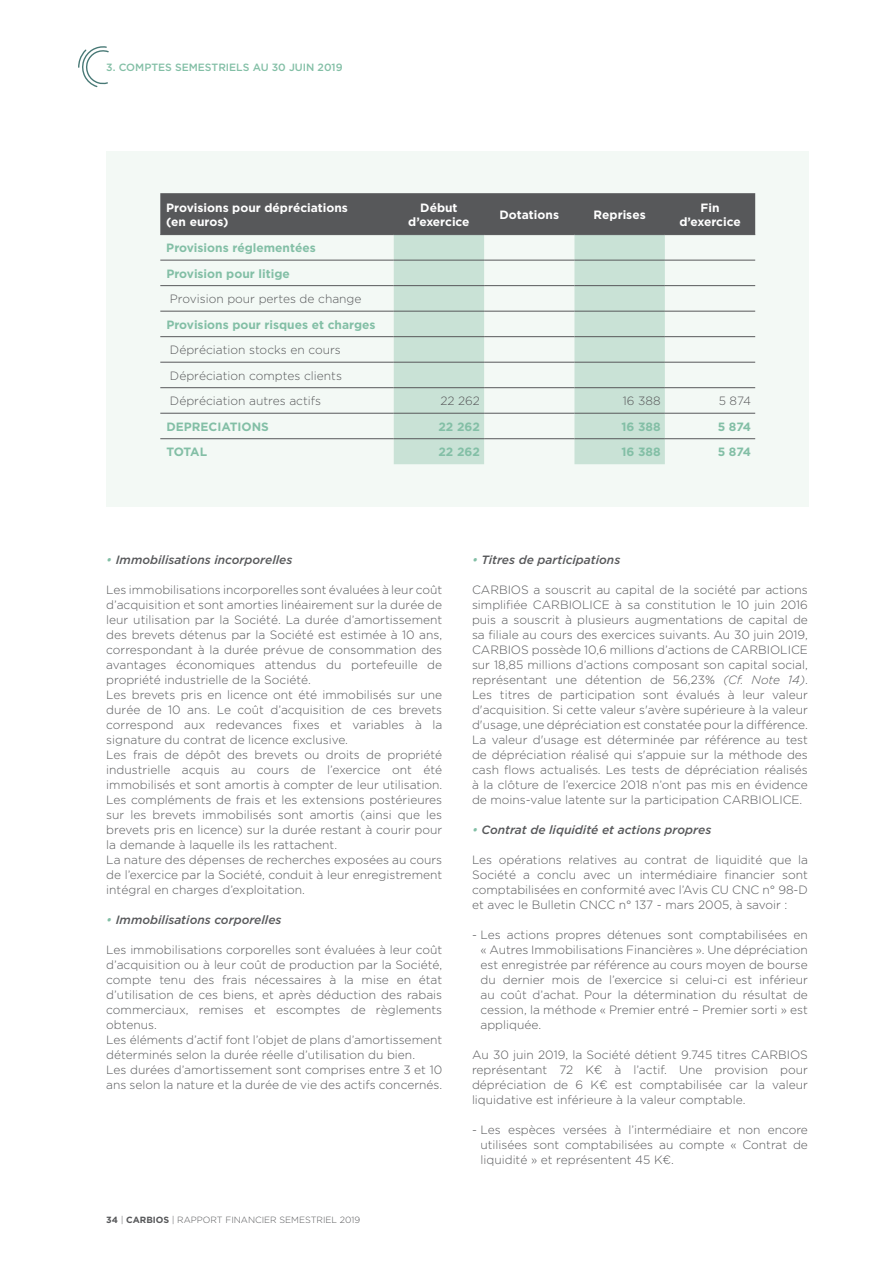
<style>
.page{position:relative;width:893px;height:1263px;background:#fff}
.page>*{position:absolute;margin:0;border:0;box-sizing:border-box;transform-origin:0 0}
.t1{font:300 12px/15px "Gotham";color:#57585a;text-align:justify}
.t2{font:700 12px/25.5px "Gotham";color:#83bfa6}
.t3{font:italic 500 12px "Gotham";color:#57585a}
.t4{font:700 12px/14.4px "Gotham";color:#fff;text-align:center}
.t5{font:500 10.5px "Gotham";color:#83bfa6}
.t6{font:300 9px "Gotham";color:#57585a}
.s1{color:#83bfa6}
.s2{font-weight:700}
.s3{font-style:italic}
</style>
<div class="page">
<div style="left:106px;top:151px;width:703px;height:355px;background:#f3f9f5"></div>
<div style="left:160px;top:193px;width:595px;height:41px;background:#57585a"></div>
<svg style="left:394px;top:235px;width:271px;height:229px;fill:#c9e2d6"></svg>
<hr style="left:160px;top:234px;width:234px;height:1px;background:#57585a">
<hr style="left:394px;top:234px;width:90px;height:1px;background:#57585a">
<hr style="left:484px;top:234px;width:90px;height:1px;background:#57585a">
<hr style="left:574px;top:234px;width:91px;height:1px;background:#57585a">
<hr style="left:665px;top:234px;width:90px;height:1px;background:#57585a">
<hr style="left:160px;top:260px;width:234px;height:1px;background:#57585a">
<hr style="left:394px;top:260px;width:90px;height:1px;background:#57585a">
<hr style="left:484px;top:260px;width:90px;height:1px;background:#57585a">
<hr style="left:574px;top:260px;width:91px;height:1px;background:#57585a">
<hr style="left:665px;top:260px;width:90px;height:1px;background:#57585a">
<hr style="left:160px;top:285px;width:234px;height:1px;background:#57585a">
<hr style="left:394px;top:285px;width:90px;height:1px;background:#57585a">
<hr style="left:484px;top:285px;width:90px;height:1px;background:#57585a">
<hr style="left:574px;top:285px;width:91px;height:1px;background:#57585a">
<hr style="left:665px;top:285px;width:90px;height:1px;background:#57585a">
<hr style="left:160px;top:311px;width:234px;height:1px;background:#57585a">
<hr style="left:394px;top:311px;width:90px;height:1px;background:#57585a">
<hr style="left:484px;top:311px;width:90px;height:1px;background:#57585a">
<hr style="left:574px;top:311px;width:91px;height:1px;background:#57585a">
<hr style="left:665px;top:311px;width:90px;height:1px;background:#57585a">
<hr style="left:160px;top:336px;width:234px;height:1px;background:#57585a">
<hr style="left:394px;top:336px;width:90px;height:1px;background:#57585a">
<hr style="left:484px;top:336px;width:90px;height:1px;background:#57585a">
<hr style="left:574px;top:336px;width:91px;height:1px;background:#57585a">
<hr style="left:665px;top:336px;width:90px;height:1px;background:#57585a">
<hr style="left:160px;top:362px;width:234px;height:1px;background:#57585a">
<hr style="left:394px;top:362px;width:90px;height:1px;background:#57585a">
<hr style="left:484px;top:362px;width:90px;height:1px;background:#57585a">
<hr style="left:574px;top:362px;width:91px;height:1px;background:#57585a">
<hr style="left:665px;top:362px;width:90px;height:1px;background:#57585a">
<hr style="left:160px;top:387px;width:234px;height:1px;background:#57585a">
<hr style="left:394px;top:387px;width:90px;height:1px;background:#57585a">
<hr style="left:484px;top:387px;width:90px;height:1px;background:#57585a">
<hr style="left:574px;top:387px;width:91px;height:1px;background:#57585a">
<hr style="left:665px;top:387px;width:90px;height:1px;background:#57585a">
<hr style="left:160px;top:413px;width:234px;height:1px;background:#57585a">
<hr style="left:394px;top:413px;width:90px;height:1px;background:#57585a">
<hr style="left:484px;top:413px;width:90px;height:1px;background:#57585a">
<hr style="left:574px;top:413px;width:91px;height:1px;background:#57585a">
<hr style="left:665px;top:413px;width:90px;height:1px;background:#57585a">
<hr style="left:160px;top:438px;width:234px;height:1px;background:#57585a">
<hr style="left:394px;top:438px;width:90px;height:1px;background:#57585a">
<hr style="left:484px;top:438px;width:90px;height:1px;background:#57585a">
<hr style="left:574px;top:438px;width:91px;height:1px;background:#57585a">
<hr style="left:665px;top:438px;width:90px;height:1px;background:#57585a">
<svg style="left:78px;top:46px;width:31px;height:41px"></svg>
<p class="t5" style="left:106px;top:62px;width:238px">3. COMPTES SEMESTRIELS AU 30 JUIN 2019</p>
<p class="t4" style="left:166px;top:200px;width:183px;text-align:left">Provisions pour dépréciations (en euros)</p>
<p class="t4" style="left:408px;top:200px;width:63px">Début d’exercice</p>
<p class="t4" style="left:500px;top:207px;width:61px">Dotations</p>
<p class="t4" style="left:594px;top:207px;width:54px">Reprises</p>
<p class="t4" style="left:679px;top:200px;width:63px">Fin d’exercice</p>
<p class="t2" style="left:166px;top:235px;width:151px">Provisions réglementées<br>Provision pour litige</p>
<p class="t1" style="left:170px;top:291px;width:193px">Provision pour pertes de change</p>
<p class="t2" style="left:166px;top:312px;width:211px">Provisions pour risques et charges</p>
<p class="t1" style="left:170px;top:337px;width:174px;line-height:25.5px">Dépréciation stocks en cours Dépréciation comptes clients Dépréciation autres actifs</p>
<p class="t1" style="left:440px;top:394px;width:41px">22 262</p>
<p class="t1" style="left:623px;top:394px;width:39px">16 388</p>
<p class="t1" style="left:719px;top:394px;width:34px">5 874</p>
<p class="t2" style="left:166px;top:414px;width:104px">DEPRECIATIONS</p>
<p class="t2" style="left:438px;top:414px;width:43px">22 262</p>
<p class="t2" style="left:621px;top:414px;width:41px">16 388</p>
<p class="t2" style="left:718px;top:414px;width:35px">5 874</p>
<p class="t2" style="left:166px;top:439px;width:42px">TOTAL</p>
<p class="t2" style="left:438px;top:439px;width:43px">22 262</p>
<p class="t2" style="left:621px;top:439px;width:41px">16 388</p>
<p class="t2" style="left:718px;top:439px;width:35px">5 874</p>
<p class="t3" style="left:106px;top:553px;width:188px"><span class="s1">•</span> Immobilisations incorporelles</p>
<p class="t1" style="left:106px;top:582px;width:337px;text-align:left">Les immobilisations incorporelles sont évaluées à leur coût d’acquisition et sont amorties linéairement sur la durée de leur utilisation par la Société. La durée d’amortissement des brevets détenus par la Société est estimée à 10 ans, correspondant à la durée prévue de consommation des avantages économiques attendus du portefeuille de propriété industrielle de la Société.<br>Les brevets pris en licence ont été immobilisés sur une durée de 10 ans. Le coût d’acquisition de ces brevets correspond aux redevances fixes et variables à la signature du contrat de licence exclusive.<br>Les frais de dépôt des brevets ou droits de propriété industrielle acquis au cours de l’exercice ont été immobilisés et sont amortis à compter de leur utilisation.<br>Les compléments de frais et les extensions postérieures sur les brevets immobilisés sont amortis (ainsi que les brevets pris en licence) sur la durée restant à courir pour la demande à laquelle ils les rattachent.<br>La nature des dépenses de recherches exposées au cours de l’exercice par la Société, conduit à leur enregistrement intégral en charges d’exploitation.</p>
<p class="t3" style="left:106px;top:913px;width:177px"><span class="s1">•</span> Immobilisations corporelles</p>
<p class="t1" style="left:106px;top:942px;width:337px;text-align:left">Les immobilisations corporelles sont évaluées à leur coût d’acquisition ou à leur coût de production par la Société, compte tenu des frais nécessaires à la mise en état d’utilisation de ces biens, et après déduction des rabais commerciaux, remises et escomptes de règlements obtenus.<br>Les éléments d’actif font l’objet de plans d’amortissement déterminés selon la durée réelle d’utilisation du bien.<br>Les durées d’amortissement sont comprises entre 3 et 10 ans selon la nature et la durée de vie des actifs concernés.</p>
<p class="t6" style="left:106px;top:1214px;width:255px"><span class="s2">34</span> <span class="s3">|</span> <span class="s2">CARBIOS</span> <span class="s3">|</span> RAPPORT FINANCIER SEMESTRIEL 2019</p>
<p class="t3" style="left:472px;top:553px;width:150px"><span class="s1">•</span> Titres de participations</p>
<p class="t1" style="left:472px;top:582px;width:337px">CARBIOS a souscrit au capital de la société par actions simplifiée CARBIOLICE à sa constitution le 10 juin 2016 puis a souscrit à plusieurs augmentations de capital de sa filiale au cours des exercices suivants. Au 30 juin 2019, CARBIOS possède 10,6 millions d’actions de CARBIOLICE sur 18,85 millions d’actions composant son capital social, représentant une détention de 56,23% <span class="s3">(Cf. Note 14)</span>.<br>Les titres de participation sont évalués à leur valeur d'acquisition. Si cette valeur s'avère supérieure à la valeur d'usage, une dépréciation est constatée pour la différence.<br>La valeur d'usage est déterminée par référence au test de dépréciation réalisé qui s'appuie sur la méthode des cash flows actualisés. Les tests de dépréciation réalisés à la clôture de l’exercice 2018 n’ont pas mis en évidence de moins-value latente sur la participation CARBIOLICE.</p>
<p class="t3" style="left:472px;top:823px;width:241px"><span class="s1">•</span> Contrat de liquidité et actions propres</p>
<p class="t1" style="left:472px;top:852px;width:337px">Les opérations relatives au contrat de liquidité que la Société a conclu avec un intermédiaire financier sont comptabilisées en conformité avec l’Avis CU CNC n° 98-D et avec le Bulletin CNCC n° 137 - mars 2005, à savoir :</p>
<p class="t1" style="left:480px;top:927px;width:329px;text-indent:-8px">- Les actions propres détenues sont comptabilisées en « Autres Immobilisations Financières ». Une dépréciation est enregistrée par référence au cours moyen de bourse du dernier mois de l’exercice si celui-ci est inférieur au coût d’achat. Pour la détermination du résultat de cession, la méthode « Premier entré – Premier sorti » est appliquée.</p>
<p class="t1" style="left:472px;top:1047px;width:337px">Au 30 juin 2019, la Société détient 9.745 titres CARBIOS représentant 72 K¤ à l’actif. Une provision pour dépréciation de 6 K¤ est comptabilisée car la valeur liquidative est inférieure à la valeur comptable.</p>
<p class="t1" style="left:480px;top:1122px;width:329px;text-indent:-8px">- Les espèces versées à l’intermédiaire et non encore utilisées sont comptabilisées au compte « Contrat de liquidité » et représentent 45 K¤.</p>
</div>
